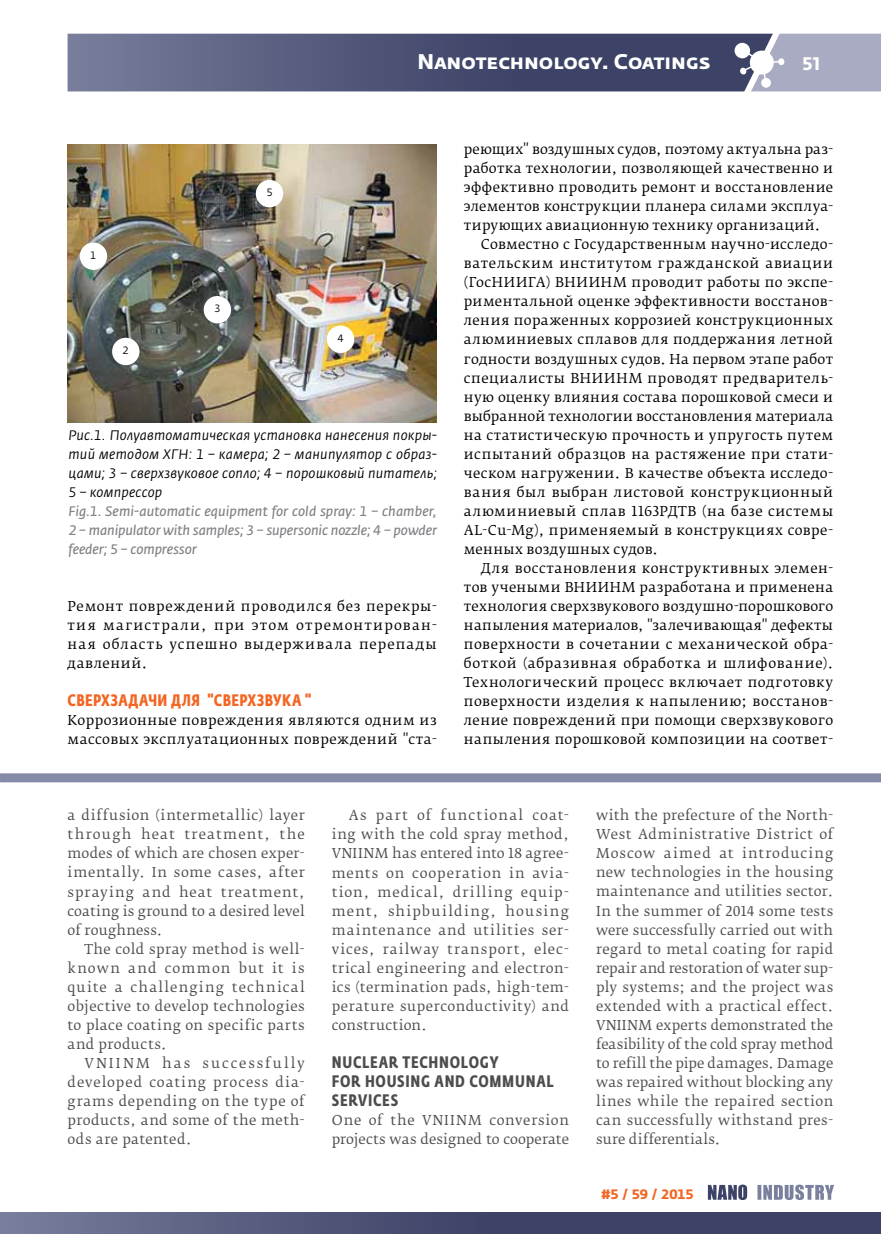
<style>
.page{position:relative;width:881px;height:1234px;background:#fff}
.page>*{position:absolute;margin:0;border:0;box-sizing:border-box;transform-origin:0 0}
.t1{font:700 21px "Fedra Sans Pro";color:#fff}
.t2{font:700 18px "Fedra Sans Alt Pro";color:#fff}
.t3{font:700 16.5px/19px "Fedra Sans Cond Pro";letter-spacing:.045em;color:#4d4d4f}
.t4{font:700 16.5px "Fedra Sans Cond Pro";letter-spacing:.02em;color:#f26522}
.t5{font:italic 13.65px/19px "Fedra Sans Pro";letter-spacing:.015em;color:#000;text-align:justify}
.t6{font:italic 13.65px/19px "Fedra Sans Pro";letter-spacing:-.005em;color:#808285;text-align:justify}
.t7{font:13.5px/19px "Fedra Serif B Pro";letter-spacing:.03em;color:#4d4d4f;text-align:justify}
.t8{font:13.5px/19px "Fedra Serif B Pro";letter-spacing:.03em;color:#000;text-align:justify}
.t9{font:13.5px "Fedra Serif B Pro";letter-spacing:.01em;color:#000}
.t10{font:13.5px "Fedra Serif B Pro";letter-spacing:.055em;color:#000}
.t11{font:13.5px "Fedra Serif B Pro";letter-spacing:.05em;color:#000}
.t12{font:700 13.5px "Fedra Sans Alt Pro";color:#f26522}
.t13{font:10.5px "Fedra Sans Pro";color:#000}
</style>
<div class="page">
<svg style="left:68px;top:33px;width:812px;height:59px;background:#636886"></svg>
<div style="left:2px;top:1211px;width:878px;height:22px;background:linear-gradient(to right,#6c7191,#2e3559)"></div>
<hr style="left:0;top:1211px;width:2px;height:22px;background:#797e9c">
<svg style="left:757px;top:1184px;width:76px;height:15px"></svg>
<svg style="left:707px;top:1184px;width:39px;height:15px"></svg>
<div style="left:0;top:773px;width:880px;height:9px;background:#858aa6"></div>
<img style="left:68px;top:144px;width:368px;height:278px">
<div style="left:80px;top:242px;width:27px;height:28px;background:#fff;border-radius:50%"></div>
<div style="left:112px;top:338px;width:27px;height:27px;background:#fff;border-radius:50%"></div>
<div style="left:203px;top:296px;width:28px;height:27px;background:#fff;border-radius:50%"></div>
<div style="left:326px;top:325px;width:28px;height:28px;background:#fff;border-radius:50%"></div>
<div style="left:256px;top:180px;width:27px;height:27px;background:#fff;border-radius:50%"></div>
<h1 class="t1" style="left:417px;top:49px;width:294px">Nanotechnology. Coatings</h1>
<h2 class="t2" style="left:802px;top:52px;width:20px">51</h2>
<p class="t13" style="left:90px;top:249px;width:8px">1</p>
<p class="t13" style="left:123px;top:344px;width:8px">2</p>
<p class="t13" style="left:214px;top:302px;width:8px">3</p>
<p class="t13" style="left:266px;top:186px;width:8px">5</p>
<p class="t13" style="left:337px;top:332px;width:8px">4</p>
<p class="t5" style="left:68px;top:425px;width:370px">Рис.1. Полуавтоматическая установка нанесения покры&shy;тий методом ХГН: 1 – камера; 2 – манипулятор с образ&shy;цами; 3 – сверхзвуковое сопло; 4 – порошковый питатель; 5 – компрессор</p>
<p class="t6" style="left:68px;top:501px;width:370px">Fig.1. Semi-automatic equipment for cold spray: 1 – chamber, 2 – manipulator with samples; 3 – supersonic nozzle; 4 – powder feeder; 5 – compressor</p>
<p class="t8" style="left:68px;top:596px;width:370px">Ремонт повреждений проводился без перекры&shy;тия магистрали, при этом отремонтирован&shy;ная область успешно выдерживала перепады давлений.</p>
<p class="t4" style="left:68px;top:690px;width:245px">СВЕРХЗАДАЧИ ДЛЯ "СВЕРХЗВУКА "</p>
<p class="t8" style="left:68px;top:710px;width:370px">Коррозионные повреждения являются одним из массовых эксплуатационных повреждений "ста-</p>
<p class="t9" style="left:463px;top:141px;width:370px">реющих" воздушных судов, поэтому актуальна раз-</p>
<p class="t8" style="left:463px;top:159px;width:370px">работка технологии, позволяющей качественно и</p>
<p class="t8" style="left:463px;top:178px;width:370px">эффективно проводить ремонт и восстановление</p>
<p class="t8" style="left:463px;top:197px;width:369px">элементов конструкции планера силами эксплуа-</p>
<p class="t8" style="left:463px;top:216px;width:358px">тирующих авиационную технику организаций.</p>
<p class="t8" style="left:481px;top:235px;width:353px">Совместно с Государственным научно-исследо-</p>
<p class="t10" style="left:463px;top:255px;width:370px">вательским институтом гражданской авиации</p>
<p class="t8" style="left:463px;top:273px;width:370px">(ГосНИИГА) ВНИИНМ проводит работы по экспе-</p>
<p class="t8" style="left:463px;top:292px;width:370px">риментальной оценке эффективности восстанов-</p>
<p class="t8" style="left:463px;top:311px;width:370px">ления пораженных коррозией конструкционных</p>
<p class="t8" style="left:463px;top:330px;width:370px">алюминиевых сплавов для поддержания летной</p>
<p class="t8" style="left:463px;top:349px;width:371px">годности воздушных судов. На первом этапе работ</p>
<p class="t8" style="left:463px;top:368px;width:370px">специалисты ВНИИНМ проводят предваритель-</p>
<p class="t8" style="left:463px;top:387px;width:370px">ную оценку влияния состава порошковой смеси и</p>
<p class="t9" style="left:463px;top:407px;width:371px">выбранной технологии восстановления материала</p>
<p class="t8" style="left:463px;top:425px;width:370px">на статистическую прочность и упругость путем</p>
<p class="t8" style="left:463px;top:444px;width:370px">испытаний образцов на растяжение при стати-</p>
<p class="t8" style="left:463px;top:463px;width:370px">ческом нагружении. В качестве объекта исследо-</p>
<p class="t11" style="left:463px;top:483px;width:370px">вания был выбран листовой конструкционный</p>
<p class="t8" style="left:463px;top:501px;width:371px">алюминиевый сплав 1163РДТВ (на базе системы</p>
<p class="t8" style="left:463px;top:520px;width:370px">AL-Cu-Mg), применяемый в конструкциях совре-</p>
<p class="t8" style="left:463px;top:539px;width:196px">менных воздушных судов.</p>
<p class="t8" style="left:481px;top:558px;width:353px">Для восстановления конструктивных элемен-</p>
<p class="t8" style="left:463px;top:577px;width:370px">тов учеными ВНИИНМ разработана и применена</p>
<p class="t8" style="left:463px;top:596px;width:370px">технология сверхзвукового воздушно-порошкового</p>
<p class="t8" style="left:463px;top:615px;width:370px">напыления материалов, "залечивающая" дефекты</p>
<p class="t8" style="left:463px;top:634px;width:370px">поверхности в сочетании с механической обра-</p>
<p class="t10" style="left:463px;top:654px;width:371px">боткой (абразивная обработка и шлифование).</p>
<p class="t8" style="left:463px;top:672px;width:370px">Технологический процесс включает подготовку</p>
<p class="t8" style="left:463px;top:691px;width:370px">поверхности изделия к напылению; восстанов-</p>
<p class="t8" style="left:463px;top:710px;width:370px">ление повреждений при помощи сверхзвукового</p>
<p class="t8" style="left:463px;top:729px;width:370px">напыления порошковой композиции на соответ-</p>
<p class="t7" style="left:67px;top:806px;width:239px">a diffusion (intermetallic) layer through heat treatment, the modes of which are chosen exper&shy;imentally. In some cases, after spraying and heat treatment, coating is ground to a desired level of roughness.</p>
<p class="t7" style="left:67px;top:939px;width:239px;text-indent:17px">The cold spray method is well&shy;known and common but it is quite a challenging technical objective to develop technologies to place coating on specific parts and products.</p>
<p class="t7" style="left:67px;top:1053px;width:239px;text-indent:17px">VNIINM has successfully developed coating process dia&shy;grams depending on the type of products, and some of the meth&shy;ods are patented.</p>
<p class="t7" style="left:331px;top:806px;width:239px;text-indent:17px">As part of functional coat&shy;ing with the cold spray method, VNIINM has entered into 18 agree&shy;ments on cooperation in avia&shy;tion, medical, drilling equip&shy;ment, shipbuilding, housing maintenance and utilities ser&shy;vices, railway transport, elec&shy;trical engineering and electron&shy;ics (termination pads, high-tem&shy;perature superconductivity) and construction.</p>
<p class="t3" style="left:332px;top:1052px;width:223px">NUCLEAR TECHNOLOGY<br>FOR HOUSING AND COMMUNAL<br>SERVICES</p>
<p class="t7" style="left:331px;top:1110px;width:238px">One of the VNIINM conversion projects was designed to cooperate</p>
<p class="t7" style="left:596px;top:805px;width:239px">with the prefecture of the North-West Administrative District of Moscow aimed at introducing new technologies in the housing maintenance and utilities sector.<br>In the summer of 2014 some tests were successfully carried out with regard to metal coating for rapid repair and restoration of water sup&shy;ply systems; and the project was extended with a practical effect.<br>VNIINM experts demonstrated the feasibility of the cold spray method to refill the pipe damages. Damage was repaired without blocking any lines while the repaired section can successfully withstand pres&shy;sure differentials.</p>
<p class="t12" style="left:601px;top:1185px;width:94px">#5 / 59 / 2015</p>
</div>
